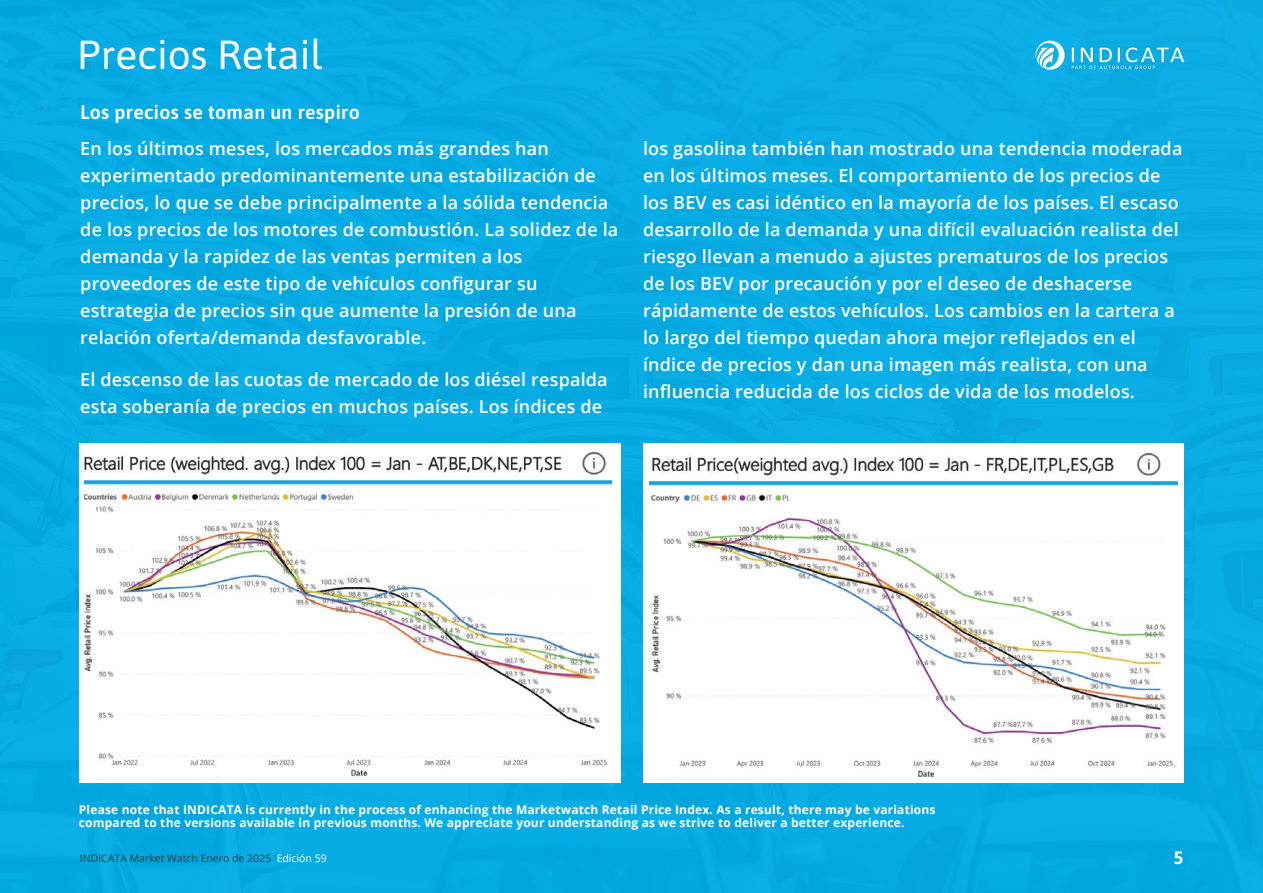
<style>
.page{position:relative;width:1263px;height:893px;background:#08ace4}
.page>*{position:absolute;margin:0;border:0;box-sizing:border-box;transform-origin:0 0}
.t1{font:40.5px "Asap";color:#fff}
.t2{font:600 19.5px "Asap";letter-spacing:.015em;color:#fff}
.t3{font:600 18px/27px "Open Sans";letter-spacing:.01em;color:#fff}
.t4{font:700 18px "Asap";color:#fff}
.t5{font:700 12px/12.8px "Open Sans";letter-spacing:.015em;color:#fff}
.t6{font:10.5px "Open Sans";color:#2c3b46}
.s1{color:#fff}
</style>
<div class="page">
<svg style="left:1035px;top:41px;width:30px;height:29px"></svg>
<svg style="left:1072px;top:48px;width:112px;height:21px"></svg>
<div style="left:643px;top:443px;width:541px;height:340px;background:#fff"></div>
<div style="left:79px;top:443px;width:542px;height:340px;background:#fff"></div>
<img style="left:84px;top:452px;width:527px;height:325px">
<img style="left:650px;top:453px;width:527px;height:324px">
<h1 class="t1" style="left:78px;top:26px;width:246px">Precios Retail</h1>
<p class="t2" style="left:80px;top:99px;width:281px">Los precios se toman un respiro</p>
<p class="t3" style="left:80px;top:135px;width:540px">En los últimos meses, los mercados más grandes han experimentado predominantemente una estabilización de precios, lo que se debe principalmente a la sólida tendencia de los precios de los motores de combustión. La solidez de la demanda y la rapidez de las ventas permiten a los proveedores de este tipo de vehículos configurar su estrategia de precios sin que aumente la presión de una relación oferta/demanda desfavorable.</p>
<p class="t3" style="left:80px;top:366px;width:529px">El descenso de las cuotas de mercado de los diésel respalda esta soberanía de precios en muchos países. Los índices de</p>
<p class="t3" style="left:643px;top:135px;width:541px">los gasolina también han mostrado una tendencia moderada en los últimos meses. El comportamiento de los precios de los BEV es casi idéntico en la mayoría de los países. El escaso desarrollo de la demanda y una difícil evaluación realista del riesgo llevan a menudo a ajustes prematuros de los precios de los BEV por precaución y por el deseo de deshacerse rápidamente de estos vehículos. Los cambios en la cartera a lo largo del tiempo quedan ahora mejor reflejados en el índice de precios y dan una imagen más realista, con una influencia reducida de los ciclos de vida de los modelos.</p>
<p class="t5" style="left:79px;top:803px;width:858px">Please note that INDICATA is currently in the process of enhancing the Marketwatch Retail Price Index. As a result, there may be variations compared to the versions available in previous months. We appreciate your understanding as we strive to deliver a better experience.</p>
<p class="t6" style="left:80px;top:851px;width:248px">INDICATA Market Watch Enero de 2025 <span class="s1">Edición 59</span></p>
<p class="t4" style="left:1174px;top:845px;width:11px">5</p>
</div>
